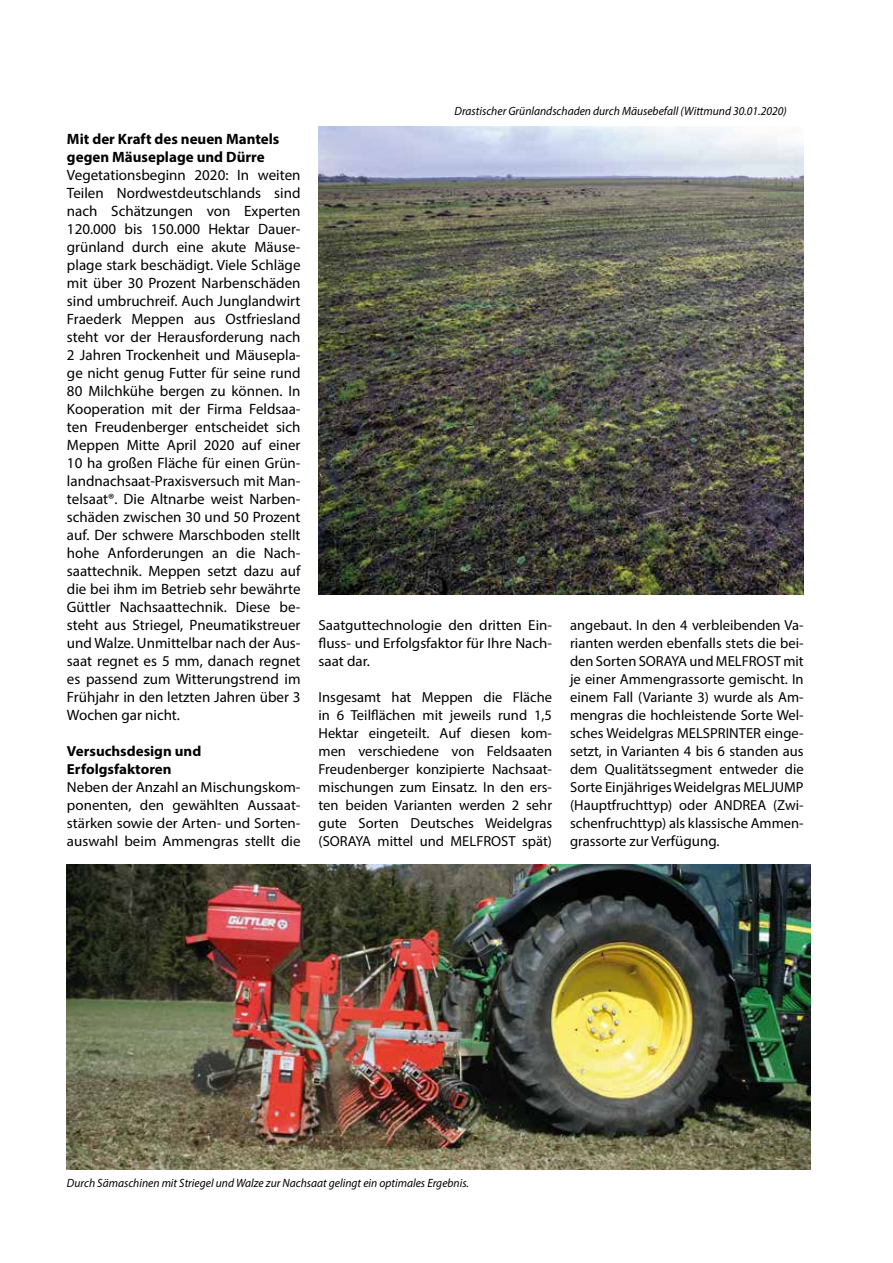
<style>
.page{position:relative;width:893px;height:1263px;background:#fff}
.page>*{position:absolute;margin:0;border:0;box-sizing:border-box;transform-origin:0 0}
.t1{font:15px/18px "Myriad Pro";color:#000;text-align:justify}
.t2{font:700 15px/18px "Myriad Pro";color:#000}
.t3{font:14.55px/18px "Myriad Pro";color:#000;text-align:justify}
.t4{font:700 14.55px/18px "Myriad Pro";color:#000}
.t5{font:italic 12px "Myriad Pro";color:#000;scale:.96 1}
.s1{font-size:15px}
</style>
<div class="page">
<img style="left:319px;top:126px;width:485px;height:468px">
<img style="left:67px;top:864px;width:743px;height:305px">
<p class="t2" style="left:67px;top:129px;width:214px">Mit der Kraft des neuen Mantels gegen Mäuseplage und Dürre</p>
<p class="t1" style="left:67px;top:166px;width:235px">Vegetationsbeginn 2020: In weiten Teilen Nordwestdeutschlands sind nach Schätzungen von Experten 120.000 bis 150.000 Hektar Dauer&shy;grünland durch eine akute Mäuse&shy;plage stark beschädigt. Viele Schläge mit über 30 Prozent Narbenschäden sind umbruchreif. Auch Junglandwirt Fraederk Meppen aus Ostfriesland steht vor der Herausforderung nach 2 Jahren Trockenheit und Mäusepla&shy;ge nicht genug Futter für seine rund 80 Milchkühe bergen zu können. In Kooperation mit der Firma Feldsaa&shy;ten Freudenberger entscheidet sich Meppen Mitte April 2020 auf einer 10 ha großen Fläche für einen Grün&shy;landnachsaat-Praxisversuch mit Man&shy;telsaat®. Die Altnarbe weist Narben&shy;schäden zwischen 30 und 50 Prozent auf. Der schwere Marschboden stellt hohe Anforderungen an die Nach&shy;saattechnik. Meppen setzt dazu auf die bei ihm im Betrieb sehr bewährte Güttler Nachsaattechnik. Diese be&shy;steht aus Striegel, Pneumatikstreuer und Walze. Unmittelbar nach der Aus&shy;saat regnet es 5 mm, danach regnet es passend zum Witterungstrend im Frühjahr in den letzten Jahren über 3<br>Wochen gar nicht.</p>
<p class="t4" style="left:67px;top:742px;width:136px">Versuchsdesign und<br>Erfolgsfaktoren</p>
<p class="t3" style="left:67px;top:778px;width:235px">Neben der Anzahl an Mischungskom&shy;ponenten, den gewählten Aussaat&shy;stärken sowie der Arten- und Sorten&shy;auswahl beim Ammengras stellt die</p>
<p class="t5" style="left:455px;top:104px;width:347px">Drastischer Grünlandschaden durch Mäusebefall (Wittmund 30.01.2020)</p>
<p class="t3" style="left:319px;top:616px;width:235px">Saatguttechnologie den dritten Ein&shy;fluss- und Erfolgsfaktor für Ihre Nach&shy;saat dar.</p>
<p class="t3" style="left:319px;top:688px;width:235px">Insgesamt hat Meppen die Fläche in 6 Teilflächen mit jeweils rund 1,5<br>Hektar eingeteilt. Auf diesen kom&shy;men verschiedene von Feldsaaten Freudenberger konzipierte Nachsaat&shy;mischungen zum Einsatz. In den ers&shy;ten beiden Varianten werden 2 sehr gute Sorten Deutsches Weidelgras (SORAYA mittel und MELFROST spät)</p>
<p class="t3" style="left:570px;top:616px;width:235px">angebaut. In den 4 verbleibenden Va&shy;rianten werden ebenfalls stets die bei&shy;den Sorten SORAYA und MELFROST mit je einer Ammengrassorte gemischt. In einem Fall (Variante 3) wurde als Am&shy;mengras die hochleistende Sorte Wel&shy;sches Weidelgras MELSPRINTER einge&shy;setzt, in Varianten 4 bis 6 standen aus dem Qualitätssegment entweder die Sorte Einjähriges Weidelgras MELJUMP (Hauptfruchttyp) oder ANDREA (Zwi&shy;schenfruchttyp) als klassische Ammen&shy;grassorte zur Ver<span class="s1">fügung.</span></p>
<p class="t5" style="left:67px;top:1176px;width:420px">Durch Sämaschinen mit Striegel und Walze zur Nachsaat gelingt ein optimales Ergebnis.</p>
</div>
